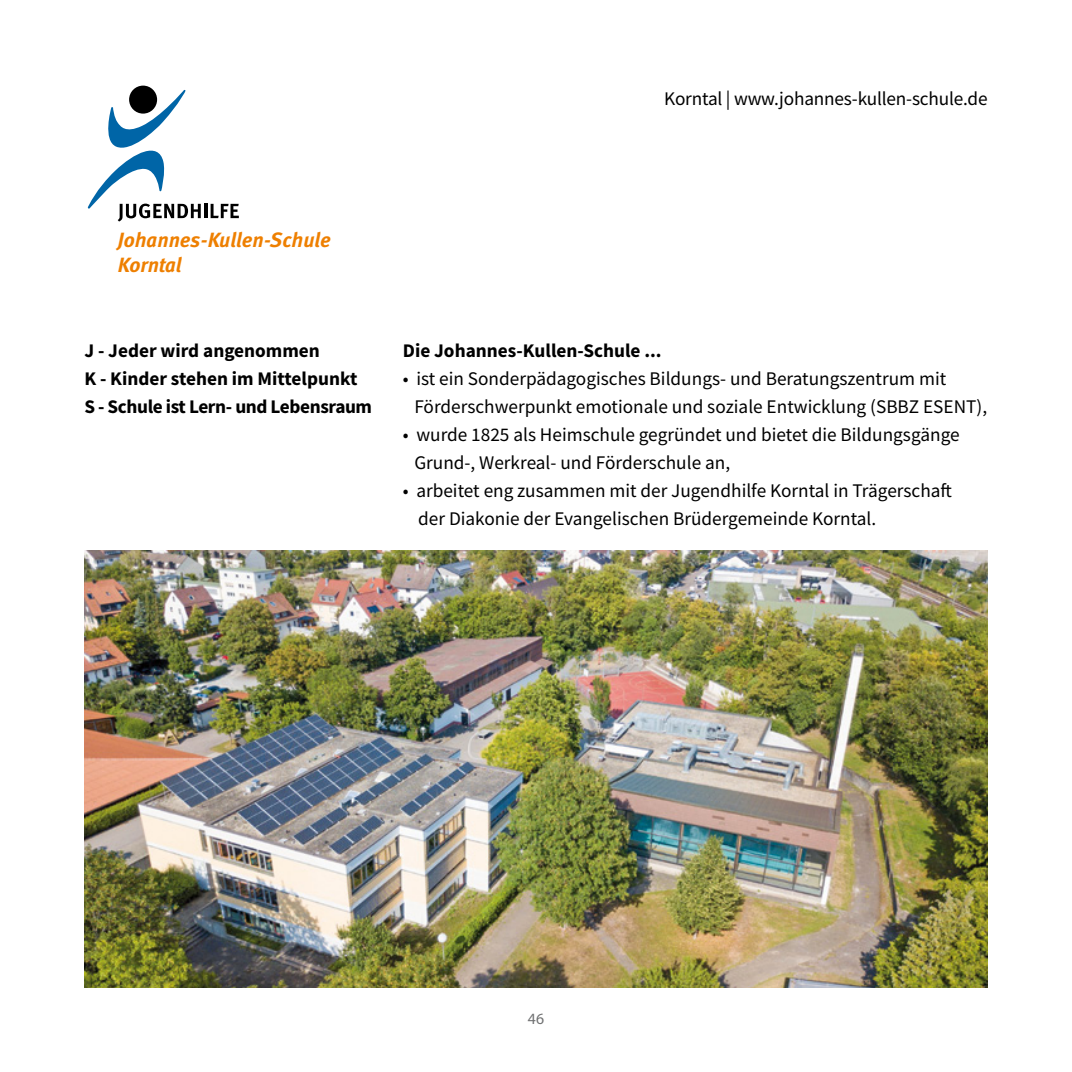
<style>
.page{position:relative;width:1072px;height:1072px;background:#fff}
.page>*{position:absolute;margin:0;border:0;box-sizing:border-box;transform-origin:0 0}
.t1{font:italic 700 20.65px/24.7px "Meta OT";letter-spacing:-.005em;color:#ee7f00}
.t2{font:19.25px/28px "Source Sans Pro";color:#000}
.t3{font:700 19.25px/28px "Source Sans Pro";color:#000}
.t4{font:15.75px "Myriad Pro";color:#707172}
</style>
<div class="page">
<hr style="left:204px;top:204px;width:3px;height:14px;background:#000">
<svg style="left:211px;top:204px;width:28px;height:14px"></svg>
<svg style="left:88px;top:89px;width:113px;height:132px"></svg>
<div style="left:129px;top:86px;width:28px;height:28px;background:#000;border-radius:50%"></div>
<img style="left:84px;top:551px;width:903px;height:436px">
<p class="t1" style="left:118px;top:228px;width:215px">Johannes-Kullen-Schule<br>Korntal</p>
<p class="t2" style="left:664px;top:85px;width:325px">Korntal | www.johannes-kullen-schule.de</p>
<p class="t3" style="left:84px;top:336px;width:289px">J - Jeder wird angenommen<br>K - Kinder stehen im Mittelpunkt<br>S - Schule ist Lern- und Lebensraum</p>
<p class="t3" style="left:403px;top:336px;width:260px">Die Johannes-Kullen-Schule ...</p>
<p class="t2" style="left:414px;top:365px;width:574px;text-indent:-12px">• ist ein Sonderpädagogisches Bildungs- und Beratungszentrum mit<br>Förderschwerpunkt emotionale und soziale Entwicklung (SBBZ ESENT),</p>
<p class="t2" style="left:414px;top:421px;width:547px;text-indent:-12px">• wurde 1825 als Heimschule gegründet und bietet die Bildungsgänge<br>Grund-, Werkreal- und Förderschule an,</p>
<p class="t2" style="left:418px;top:477px;width:535px;text-indent:-15px">• arbeitet eng zusammen mit der Jugendhilfe Korntal in Trägerschaft der Diakonie der Evangelischen Brüdergemeinde Korntal.</p>
<p class="t4" style="left:528px;top:1008px;width:18px">46</p>
</div>
